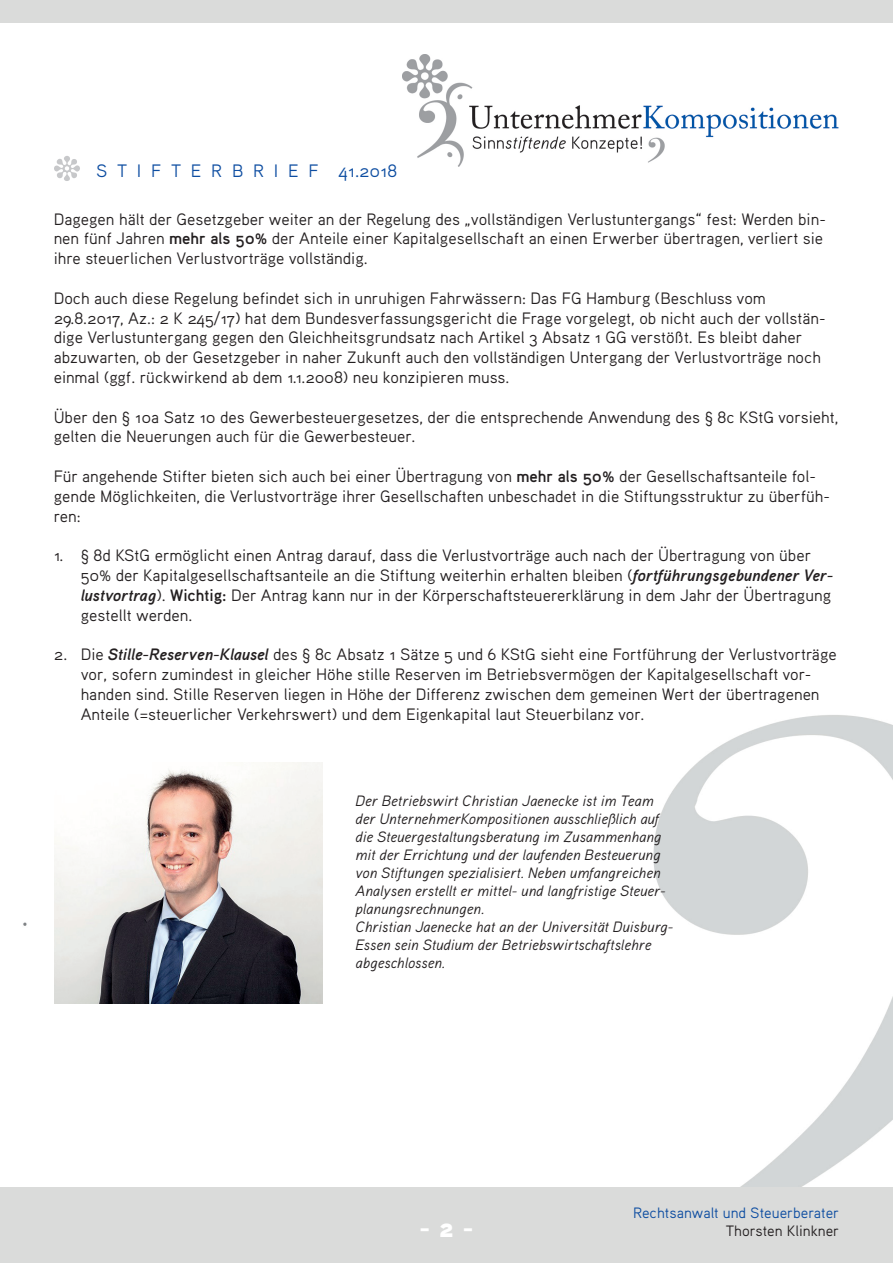
<style>
.page{position:relative;width:893px;height:1263px;background:#fff}
.page>*{position:absolute;margin:0;border:0;box-sizing:border-box;transform-origin:0 0}
.t1{font:27px "Aaux Pro Black OSF";color:#fff}
.t2{font:18px "Aaux Pro Regular OSF";color:#0d4da1}
.t3{font:16.5px/19.8px "Aaux Pro Regular OSF";color:#231f20}
.t4{font:15px/18px "Aaux Pro Regular Italic OSF";color:#231f20}
.t5{font:15px "Aaux Pro Regular OSF";color:#0d4da1}
.t6{font:15px "Aaux Pro Regular OSF";color:#231f20}
.s1{font-size:17.85px}
.s2{font-family:"Aaux Pro Bold OSF"}
.s3{font-family:"Aaux Pro Bold Italic OSF"}
</style>
<div class="page">
<img style="left:0;top:715px;width:893px;height:473px">
<img style="left:402px;top:54px;width:437px;height:113px">
<img style="left:54px;top:763px;width:269px;height:240px">
<p class="t2" style="left:96px;top:159px;width:303px">S T I F T E R B R I E F <span class="s1">41</span>.20<span class="s1">1</span>8</p>
<p class="t3" style="left:54px;top:208px;width:774px">Dagegen hält der Gesetzgeber weiter an der Regelung des „vollständigen Verlustuntergangs“ fest: Werden bin&shy;nen fünf Jahren <span class="s2">mehr als 50%</span> der Anteile einer Kapitalgesellschaft an einen Erwerber übertragen, verliert sie ihre steuerlichen Verlustvorträge vollständig.</p>
<p class="t3" style="left:54px;top:288px;width:773px">Doch auch diese Regelung befindet sich in unruhigen Fahrwässern: Das FG Hamburg (Beschluss vom 29.8.2017, Az.: 2 K 245/17) hat dem Bundesverfassungsgericht die Frage vorgelegt, ob nicht auch der vollstän&shy;dige Verlustuntergang gegen den Gleichheitsgrundsatz nach Artikel 3 Absatz 1 GG verstößt. Es bleibt daher abzuwarten, ob der Gesetzgeber in naher Zukunft auch den vollständigen Untergang der Verlustvorträge noch einmal (ggf. rückwirkend ab dem 1.1.2008) neu konzipieren muss.</p>
<p class="t3" style="left:54px;top:406px;width:786px">Über den § 10a Satz 10 des Gewerbesteuergesetzes, der die entsprechende Anwendung des § 8c KStG vorsieht, gelten die Neuerungen auch für die Gewerbesteuer.</p>
<p class="t3" style="left:54px;top:466px;width:778px">Für angehende Stifter bieten sich auch bei einer Übertragung von <span class="s2">mehr als 50%</span> der Gesellschaftsanteile fol&shy;gende Möglichkeiten, die Verlustvorträge ihrer Gesellschaften unbeschadet in die Stiftungsstruktur zu überfüh&shy;ren:</p>
<p class="t3" style="left:81px;top:545px;width:754px;text-indent:-27px">1. § 8d KStG ermöglicht einen Antrag darauf, dass die Verlustvorträge auch nach der Übertragung von über 50% der Kapitalgesellschaftsanteile an die Stiftung weiterhin erhalten bleiben (<span class="s3">fortführungsgebundener Ver&shy;lustvortrag</span>). <span class="s2">Wichtig:</span> Der Antrag kann nur in der Körperschaftsteuererklärung in dem Jahr der Übertragung gestellt werden.</p>
<p class="t3" style="left:81px;top:644px;width:758px;text-indent:-27px">2. Die <span class="s3">Stille-Reserven-Klausel</span> des § 8c Absatz 1 Sätze 5 und 6 KStG sieht eine Fortführung der Verlustvorträge vor, sofern zumindest in gleicher Höhe stille Reserven im Betriebsvermögen der Kapitalgesellschaft vor&shy;handen sind. Stille Reserven liegen in Höhe der Differenz zwischen dem gemeinen Wert der übertragenen Anteile (=steuerlicher Verkehrswert) und dem Eigenkapital laut Steuerbilanz vor.</p>
<p class="t4" style="left:355px;top:791px;width:319px">Der Betriebswirt Christian Jaenecke ist im Team der UnternehmerKompositionen ausschließlich auf die Steuergestaltungsberatung im Zusammenhang mit der Errichtung und der laufenden Besteuerung von Stiftungen spezialisiert. Neben umfangreichen Analysen erstellt er mittel- und langfristige Steuer&shy;planungsrechnungen.<br>Christian Jaenecke hat an der Universität Duisburg-Essen sein Studium der Betriebswirtschaftslehre abgeschlossen.</p>
<h1 class="t1" style="left:419px;top:1210px;width:56px">- 2 -</h1>
<p class="t5" style="left:633px;top:1203px;width:208px">Rechtsanwalt und Steuerberater</p>
<p class="t6" style="left:726px;top:1221px;width:115px">Thorsten Klinkner</p>
</div>
